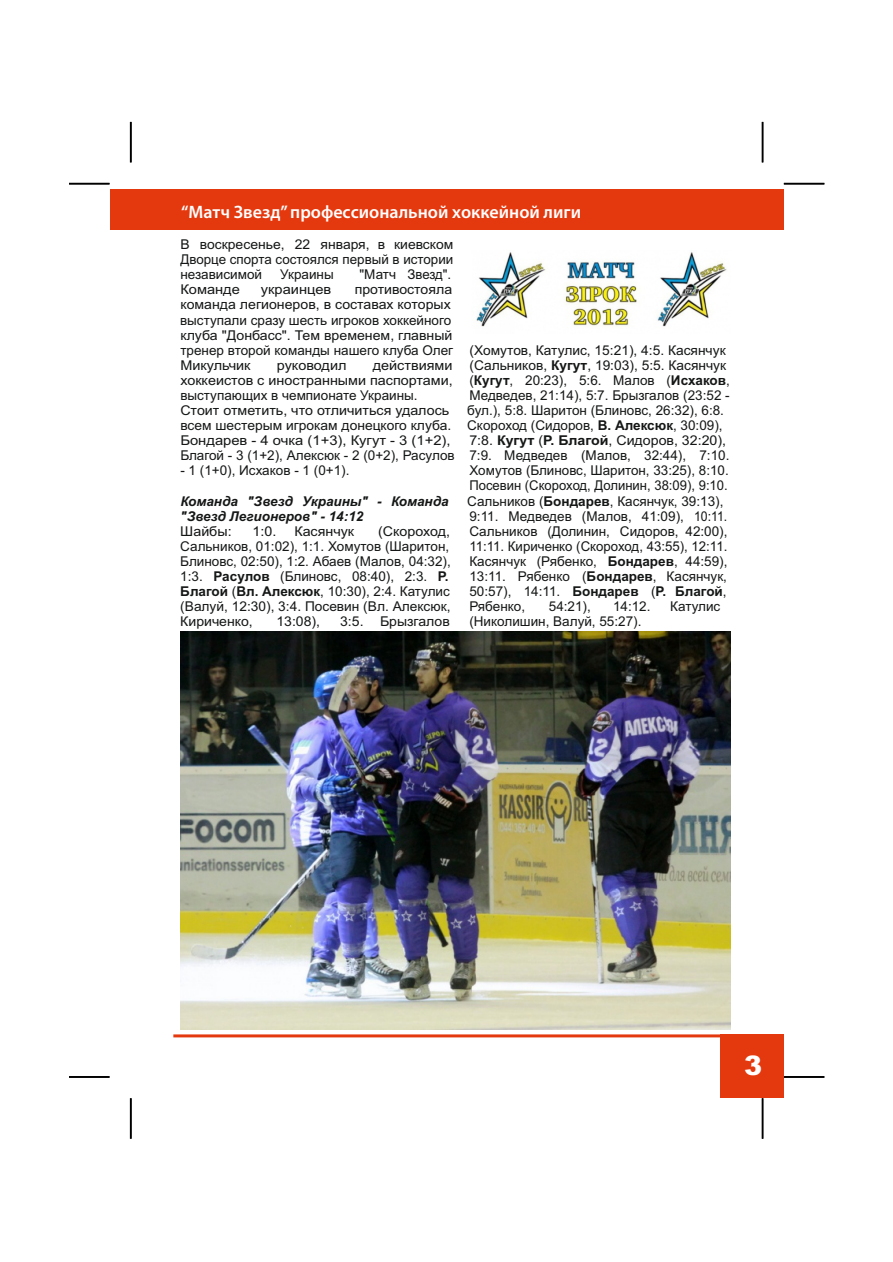
<style>
.page{position:relative;width:893px;height:1262px;background:#fff}
.page>*{position:absolute;margin:0;border:0;box-sizing:border-box;transform-origin:0 0}
.t1{font:900 27px "Arial";color:#fff}
.t2{font:600 18px "Myriad Pro";color:#fff}
.t3{font:13.5px/15.1px "Arial";color:#151616}
.t4{font:13.5px/15.1px "Arial";color:#151616;scale:1.07 1}
.t5{font:13.5px/15.1px "Arial";color:#151616;scale:1.06 1}
.t6{font:13.5px/15.1px "Arial";color:#151616;scale:1.04 1}
.t7{font:italic 700 13.5px/15.1px "Arial";color:#151616}
.t8{font:13.5px "Arial";color:#151616;scale:1.08 1}
.s1{font-weight:700}
</style>
<div class="page">
<img style="left:180px;top:631px;width:550px;height:398px">
<hr style="left:69px;top:183px;width:40px;height:2px;background:#000">
<hr style="left:783px;top:183px;width:41px;height:2px;background:#000">
<hr style="left:130px;top:122px;width:2px;height:40px;background:#000">
<hr style="left:130px;top:1098px;width:2px;height:40px;background:#000">
<hr style="left:761px;top:122px;width:2px;height:40px;background:#000">
<hr style="left:761px;top:1098px;width:2px;height:40px;background:#000">
<hr style="left:69px;top:1076px;width:40px;height:1px;background:#000">
<hr style="left:783px;top:1076px;width:41px;height:1px;background:#000">
<div style="left:110px;top:190px;width:674px;height:40px;background:#e4390f"></div>
<div style="left:720px;top:1034px;width:64px;height:64px;background:#e4390f"></div>
<hr style="left:173px;top:1034px;width:547px;height:3px;background:#e4390f">
<img style="left:476px;top:252px;width:251px;height:75px">
<h2 class="t2" style="left:181px;top:204px;width:401px">“Матч Звезд” профессиональной хоккейной лиги</h2>
<p class="t3" style="left:180px;top:238px;width:274px;text-align:justify">В воскресенье, 22 января, в киевском Дворце спорта состоялся первый в истории независимой</p>
<p class="t3" style="left:280px;top:268px;width:55px">Украины</p>
<p class="t3" style="left:359px;top:267px;width:93px">"Матч Звезд".</p>
<p class="t8" style="left:180px;top:284px;width:57px">Команде</p>
<p class="t8" style="left:261px;top:284px;width:67px">украинцев</p>
<p class="t6" style="left:180px;top:283px;width:264px;text-indent:175px">противостояла команда легионеров, в составах которых выступали сразу шесть игроков хоккейного клуба "Донбасс". Тем временем, главный тренер второй команды нашего клуба Олег<br>Микульчик</p>
<p class="t4" style="left:180px;top:359px;width:258px;text-indent:192px">действиями хоккеистов с иностранными паспортами, выступающих в чемпионате Украины.<br>Стоит отметить, что отличиться удалось всем шестерым игрокам донецкого клуба.<br>Бондарев - 4 очка (1+3), Кугут - 3 (1+2), Благой - 3 (1+2), Алексюк - 2 (0+2), Расулов</p>
<p class="t3" style="left:180px;top:464px;width:171px">- 1 (1+0), Исхаков - 1 (0+1).</p>
<p class="t7" style="left:180px;top:494px;width:270px">Команда "Звезд Украины" - Команда "Звезд Легионеров" - 14:12</p>
<p class="t5" style="left:180px;top:524px;width:50px">Шайбы:</p>
<p class="t5" style="left:253px;top:524px;width:24px">1:0.</p>
<p class="t5" style="left:294px;top:524px;width:58px">Касянчук</p>
<p class="t4" style="left:277px;top:359px;width:67px">руководил</p>
<p class="t5" style="left:180px;top:524px;width:257px;text-indent:198px">(Скороход, Сальников, 01:02), 1:1. Хомутов (Шаритон, Блиновс, 02:50), 1:2. Абаев (Малов, 04:32), 1:3. <span class="s1">Расулов</span> (Блиновс, 08:40), 2:3. <span class="s1">Р.<br>Благой</span> (<span class="s1">Вл. Алексюк</span>, 10:30), 2:4. Катулис (Валуй, 12:30), 3:4. Посевин (Вл. Алексюк, Кириченко,</p>
<p class="t6" style="left:276px;top:615px;width:44px">13:08),</p>
<p class="t6" style="left:340px;top:615px;width:107px">3:5. Брызгалов</p>
<p class="t3" style="left:467px;top:343px;width:264px">(Хомутов, Катулис, 15:21), 4:5. Касянчук (Сальников, <span class="s1">Кугут</span>, 19:03), 5:5. Касянчук (<span class="s1">Кугут</span>, 20:23), 5:6. Малов (<span class="s1">Исхаков</span>, Медведев, 21:14), 5:7. Брызгалов (23:52 - бул.), 5:8. Шаритон (Блиновс, 26:32), 6:8.<br>Скороход (Сидоров, <span class="s1">В. Алексюк</span>, 30:09), 7:8. <span class="s1">Кугут</span> (<span class="s1">Р. Благой</span>, Сидоров, 32:20), 7:9. Медведев (Малов, 32:44), 7:10.<br>Хомутов (Блиновс, Шаритон, 33:25), 8:10.<br>Посевин (Скороход, Долинин, 38:09), 9:10.<br>Сальников (<span class="s1">Бондарев</span>, Касянчук, 39:13), 9:11. Медведев (Малов, 41:09), 10:11.<br>Сальников (Долинин, Сидоров, 42:00), 11:11. Кириченко (Скороход, 43:55), 12:11.<br>Касянчук (Рябенко, <span class="s1">Бондарев</span>, 44:59), 13:11. Рябенко (<span class="s1">Бондарев</span>, Касянчук, 50:57), 14:11. <span class="s1">Бондарев</span> (<span class="s1">Р. Благой</span>, Рябенко,</p>
<p class="t3" style="left:549px;top:600px;width:44px">54:21),</p>
<p class="t3" style="left:613px;top:600px;width:39px">14:12.</p>
<p class="t3" style="left:670px;top:600px;width:52px">Катулис</p>
<p class="t3" style="left:469px;top:615px;width:174px">(Николишин, Валуй, 55:27).</p>
<h1 class="t1" style="left:744px;top:1055px;width:20px">3</h1>
</div>
